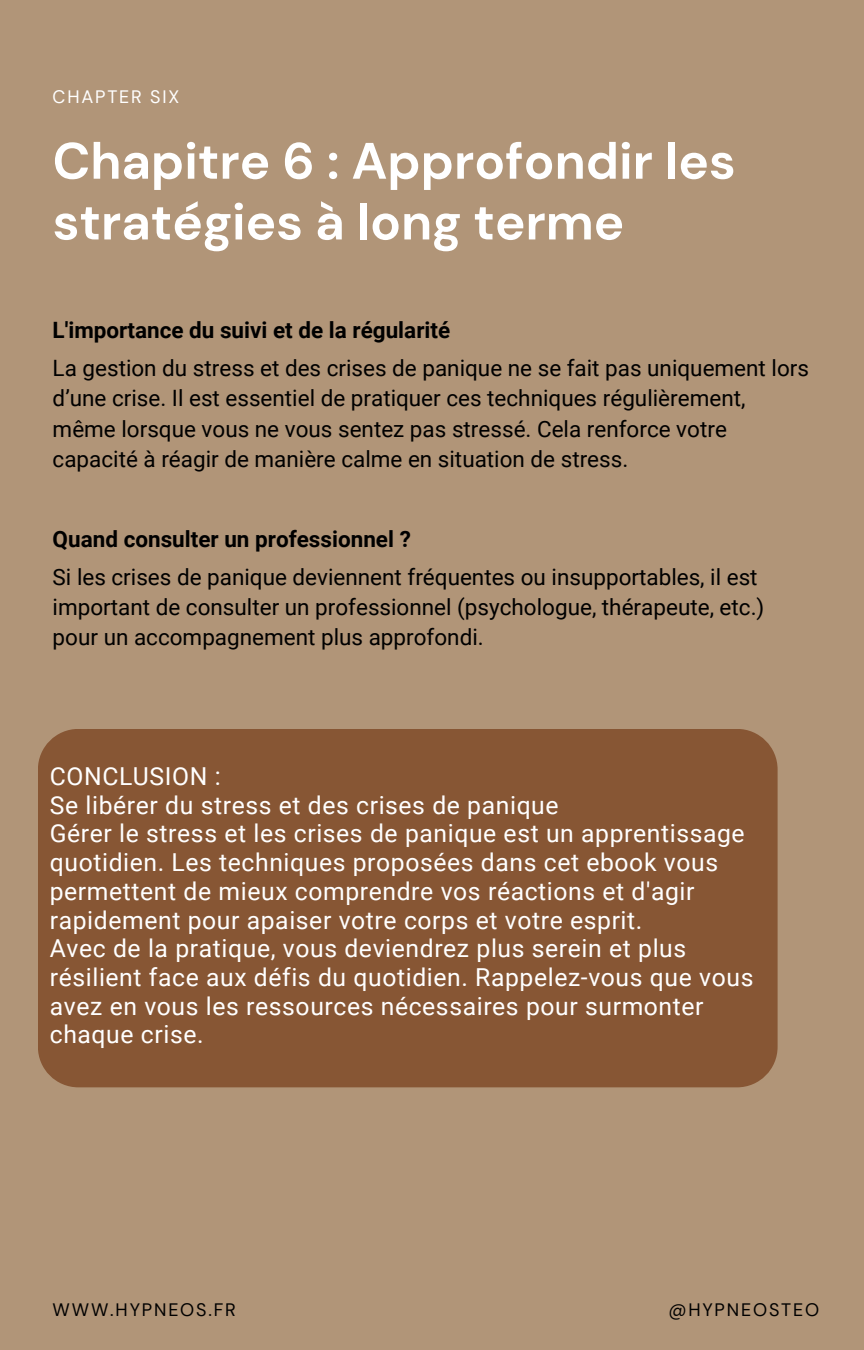
<style>
.page{position:relative;width:864px;height:1350px;background:#b19578}
.page>*{position:absolute;margin:0;border:0;box-sizing:border-box;transform-origin:0 0}
.t1{font:700 51.07px/60.8px "DM Sans";color:#fff}
.t2{font:24.75px/28.8px "Roboto";letter-spacing:.025em;color:#fff}
.t3{font:22.5px/30.4px "Roboto";color:#000}
.t4{font:700 22.5px "Roboto";color:#000}
.t5{font:18px "DM Sans";letter-spacing:.1em;color:#000}
.t6{font:18px "DM Sans";letter-spacing:.1em;color:#fff}
</style>
<div class="page">
<div style="left:38px;top:729px;width:739px;height:358px;background:#875634;border-radius:40px"></div>
<p class="t6" style="left:53px;top:85px;width:128px">CHAPTER SIX</p>
<h1 class="t1" style="left:53px;top:131px;width:685px">Chapitre 6 : Approfondir les stratégies à long terme</h1>
<h2 class="t4" style="left:53px;top:317px;width:399px">L'importance du suivi et de la régularité</h2>
<h3 class="t3" style="left:53px;top:353px;width:758px">La gestion du stress et des crises de panique ne se fait pas uniquement lors d’une crise. Il est essentiel de pratiquer ces techniques régulièrement, même lorsque vous ne vous sentez pas stressé. Cela renforce votre capacité à réagir de manière calme en situation de stress.</h3>
<h3 class="t4" style="left:53px;top:526px;width:360px">Quand consulter un professionnel ?</h3>
<h2 class="t3" style="left:53px;top:562px;width:713px">Si les crises de panique deviennent fréquentes ou insupportables, il est important de consulter un professionnel (psychologue, thérapeute, etc.) pour un accompagnement plus approfondi.</h2>
<h3 class="t2" style="left:50px;top:762px;width:705px">CONCLUSION :<br>Se libérer du stress et des crises de panique<br>Gérer le stress et les crises de panique est un apprentissage quotidien. Les techniques proposées dans cet ebook vous permettent de mieux comprendre vos réactions et d'agir rapidement pour apaiser votre corps et votre esprit.<br>Avec de la pratique, vous deviendrez plus serein et plus résilient face aux défis du quotidien. Rappelez-vous que vous avez en vous les ressources nécessaires pour surmonter chaque crise.</h3>
<p class="t5" style="left:53px;top:1299px;width:185px">WWW.HYPNEOS.FR</p>
<p class="t5" style="left:668px;top:1299px;width:152px">@HYPNEOSTEO</p>
</div>
